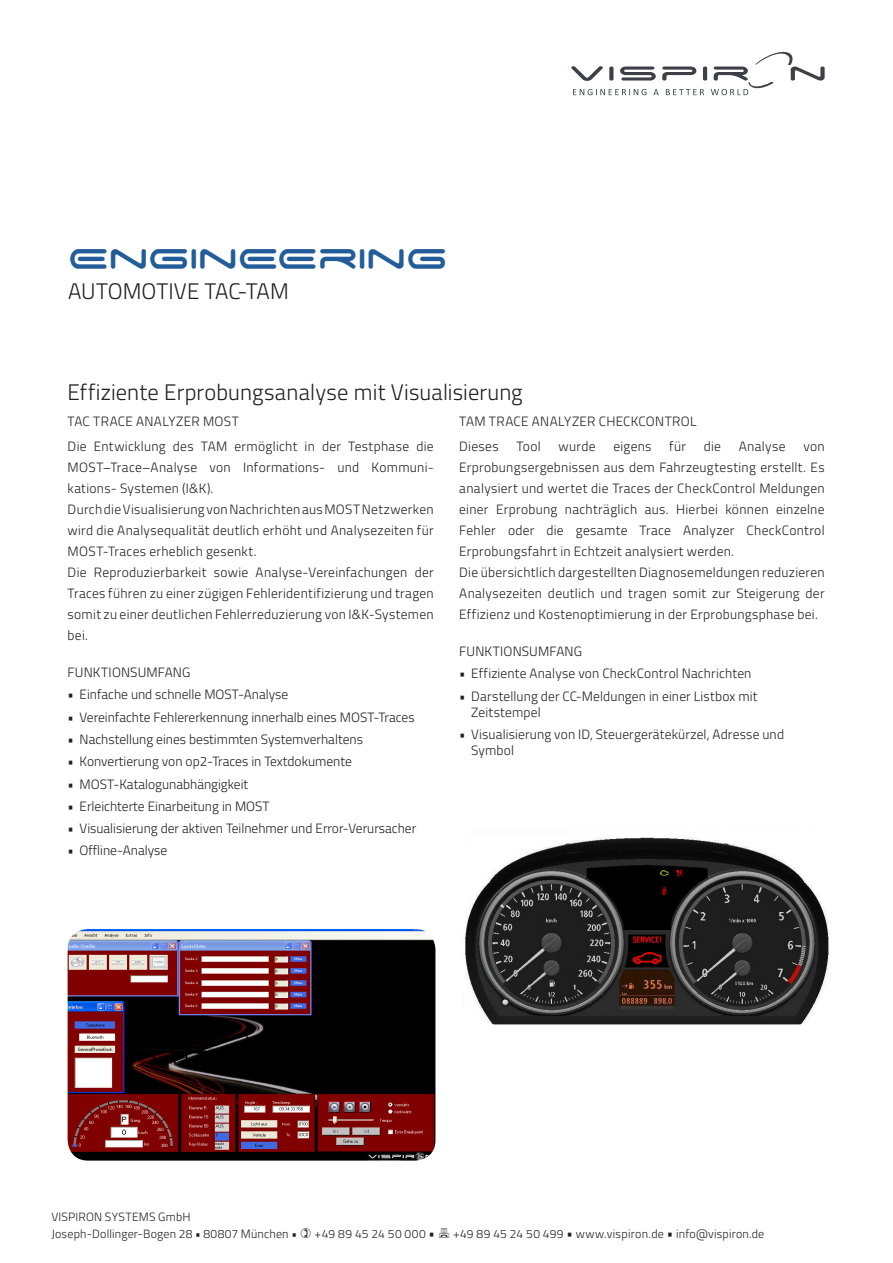
<style>
.page{position:relative;width:893px;height:1263px;background:#fff}
.page>*{position:absolute;margin:0;border:0;box-sizing:border-box;transform-origin:0 0}
.t1{font:45px "Space Age";color:#235d99}
.t2{font:300 22.5px "Titillium Web";letter-spacing:.005em;color:#231f20}
.t3{font:300 13.5px/21px "Titillium Web";letter-spacing:.02em;color:#231f20}
.t4{font:300 13.5px "Titillium Web";color:#231f20}
.t5{font:300 12px/16.2px "Titillium Web";letter-spacing:.015em;color:#231f20}
.t6{font:300 12px "Titillium Web";letter-spacing:.035em;color:#231f20}
.s1{font-size:13.5px}
</style>
<div class="page">
<svg style="left:571px;top:52px;width:254px;height:43px"></svg>
<img style="left:68px;top:929px;width:367px;height:231px">
<img style="left:465px;top:837px;width:365px;height:187px">
<h1 class="t1" style="left:68px;top:239px;width:381px">EnginEErInG</h1>
<h2 class="t2" style="left:68px;top:275px;width:222px">AUTOMOTIVE TAC-TAM</h2>
<h2 class="t2" style="left:68px;top:376px;width:457px">Effiziente Erprobungsanalyse mit Visualisierung</h2>
<p class="t3" style="left:68px;top:408px;width:368px;line-height:25.2px">TAC TRACE ANALYZER MOST<br>Die Entwicklung des TAM ermöglicht in der Testphase die</p>
<p class="t3" style="left:68px;top:456px;width:368px">MOST–Trace–Analyse von Informations- und Kommuni&shy;kations- Systemen (I&amp;K).<br>Durch die Visualisierung von Nachrichten aus MOST Netzwerken wird die Analysequalität deutlich erhöht und Analysezeiten für MOST-Traces erheblich gesenkt.<br>Die Reproduzierbarkeit sowie Analyse-Vereinfachungen der Traces führen zu einer zügigen Fehleridentifizierung und tragen somit zu einer deutlichen Fehlerreduzierung von I&amp;K-Systemen bei.</p>
<p class="t3" style="left:68px;top:661px;width:124px">FUNKTIONSUMFANG</p>
<p class="t4" style="left:68px;top:685px;width:222px">• Einfache und schnelle MOST-Analyse</p>
<p class="t4" style="left:68px;top:707px;width:348px">• Vereinfachte Fehlererkennung innerhalb eines MOST-Traces</p>
<p class="t4" style="left:68px;top:729px;width:297px">• Nachstellung eines bestimmten Systemverhaltens</p>
<p class="t4" style="left:68px;top:752px;width:286px">• Konvertierung von op2-Traces in Textdokumente</p>
<p class="t4" style="left:68px;top:774px;width:182px">• MOST-Katalogunabhängigkeit</p>
<p class="t4" style="left:68px;top:796px;width:204px">• Erleichterte Einarbeitung in MOST</p>
<p class="t4" style="left:68px;top:818px;width:350px">• Visualisierung der aktiven Teilnehmer und Error-Verursacher</p>
<p class="t4" style="left:68px;top:841px;width:101px">• Offline-Analyse</p>
<p class="t3" style="left:459px;top:408px;width:239px;line-height:25.2px">TAM TRACE ANALYZER CHECKCONTROL<br>Dieses</p>
<p class="t3" style="left:516px;top:435px;width:26px">Tool</p>
<p class="t3" style="left:559px;top:435px;width:39px">wurde</p>
<p class="t3" style="left:613px;top:435px;width:39px">eigens</p>
<p class="t3" style="left:669px;top:435px;width:18px">für</p>
<p class="t3" style="left:704px;top:435px;width:19px">die</p>
<p class="t3" style="left:739px;top:435px;width:48px">Analyse</p>
<p class="t3" style="left:459px;top:435px;width:367px;text-indent:344px">von Erprobungsergebnissen aus dem Fahrzeugtesting erstellt. Es analysiert und wertet die Traces der CheckControl Meldungen einer Erprobung nachträglich aus. Hierbei können einzelne Fehler oder die gesamte Trace Analyzer CheckControl Erprobungsfahrt in Echtzeit analysiert werden.<br>Die übersichtlich dargestellten Diagnosemeldungen reduzieren Analysezeiten deutlich und tragen somit zur Steigerung der Effizienz und Kostenoptimierung in der Erprobungsphase bei.</p>
<p class="t3" style="left:459px;top:640px;width:124px">FUNKTIONSUMFANG</p>
<p class="t3" style="left:459px;top:663px;width:294px">• Effiziente Analyse von CheckControl Nachrichten</p>
<p class="t3" style="left:471px;top:687px;width:288px;line-height:16.2px;text-indent:-12px">• Darstellung der CC-Meldungen in einer Listbox mit<br>Zeitstempel</p>
<p class="t3" style="left:471px;top:726px;width:314px;line-height:16.2px;text-indent:-12px">• Visualisierung von ID, Steuergerätekürzel, Adresse und<br>Symbol</p>
<p class="t5" style="left:51px;top:1208px;width:247px">VISPIRON SYSTEMS GmbH<br>Joseph-Dollinger-Bogen 28 • 80807 München •</p>
<p class="t6" style="left:315px;top:1224px;width:122px">+49 89 45 24 50 000 <span class="s1">•</span></p>
<p class="t5" style="left:453px;top:1224px;width:313px">+49 89 45 24 50 499 <span class="s1">•</span> www.vispiron.de <span class="s1">•</span> info@vispiron.de</p>
</div>
